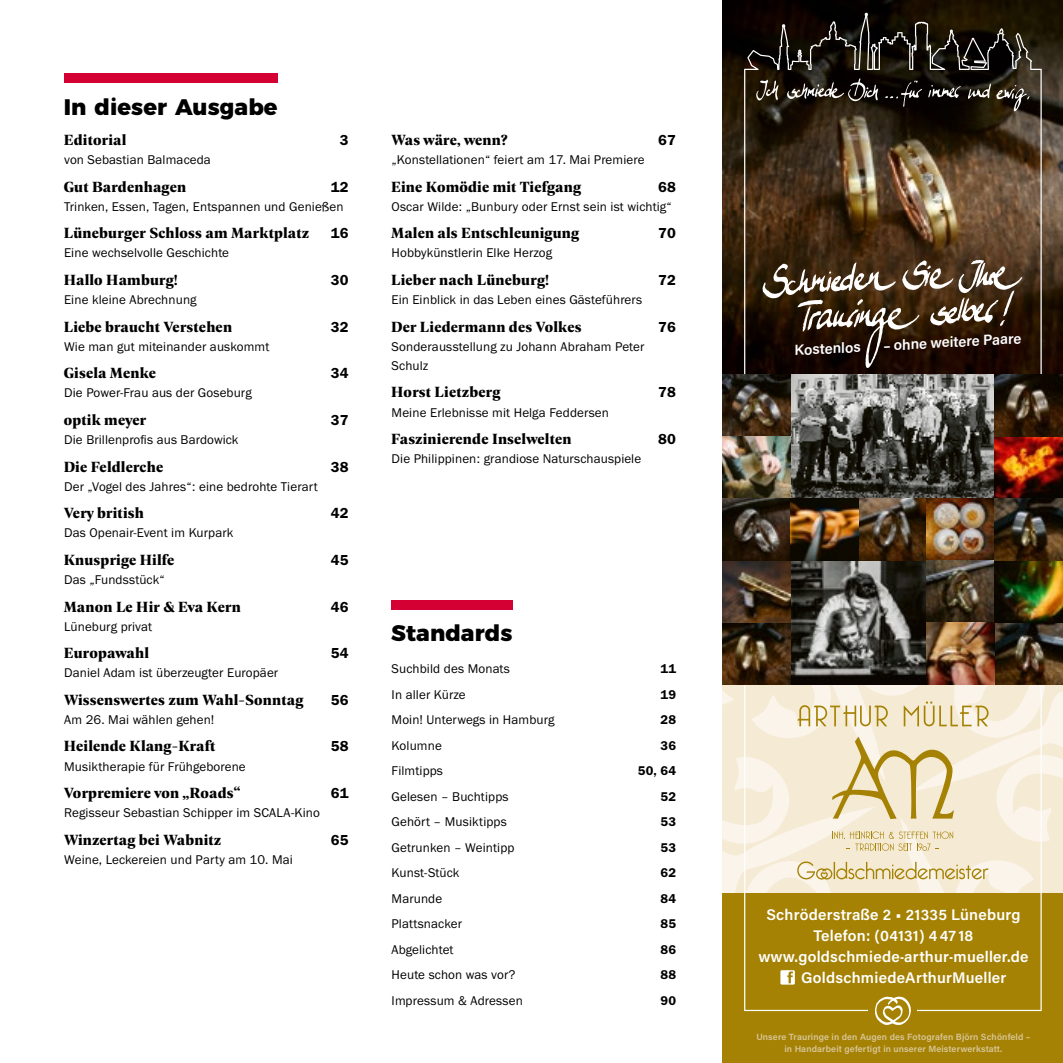
<style>
.page{position:relative;width:1063px;height:1063px;background:#fff}
.page>*{position:absolute;margin:0;border:0;box-sizing:border-box;transform-origin:0 0}
.t1{font:800 22.5px "Montserrat";letter-spacing:.005em;color:#000}
.t2{font:700 15.75px "Geller Headline";letter-spacing:.015em;color:#000}
.t3{font:600 15.3px "Acumin Pro";letter-spacing:.015em;color:#fff}
.t4{font:15px "Franklin Gothic URW Dem";letter-spacing:.015em;color:#000}
.t5{font:600 14.55px "Acumin Pro";color:#fff}
.t6{font:13.2px/19.2px "Franklin Gothic URW Boo";letter-spacing:.01em;color:#000}
.t7{font:13.2px "Franklin Gothic URW Dem";letter-spacing:.01em;color:#000}
.t8{font:600 9px/12px "Acumin Pro";letter-spacing:.015em;color:#dac79a;text-align:center}
</style>
<div class="page">
<div style="left:391px;top:600px;width:121px;height:9px;background:#d40033"></div>
<div style="left:64px;top:74px;width:214px;height:9px;background:#d40033"></div>
<img style="left:723px;top:0;width:340px;height:374px">
<svg style="left:723px;top:685px;width:340px;height:209px;background:#f6ecda"></svg>
<div style="left:723px;top:894px;width:340px;height:169px;background:#a58204"></div>
<svg style="left:744px;top:13px;width:298px;height:998px"></svg>
<div style="left:869px;top:1005px;width:48px;height:10px;background:#a58204"></div>
<svg style="left:875px;top:997px;width:36px;height:28px"></svg>
<img style="left:723px;top:374px;width:340px;height:311px">
<svg style="left:762px;top:260px;width:260px;height:108px;background:#4a3829"></svg>
<h1 class="t1" style="left:64px;top:88px;width:215px">In dieser Ausgabe</h1>
<p class="t2" style="left:64px;top:129px;width:64px">Editorial</p>
<p class="t4" style="left:340px;top:131px;width:10px">3</p>
<p class="t6" style="left:64px;top:150px;width:148px">von Sebastian Balmaceda</p>
<p class="t2" style="left:64px;top:175px;width:124px">Gut Bardenhagen</p>
<p class="t4" style="left:331px;top:177px;width:19px">12</p>
<p class="t6" style="left:64px;top:197px;width:281px">Trinken, Essen, Tagen, Entspannen und Genießen</p>
<p class="t2" style="left:64px;top:222px;width:247px">Lüneburger Schloss am Marktplatz</p>
<p class="t4" style="left:331px;top:224px;width:19px">16</p>
<p class="t6" style="left:64px;top:243px;width:166px">Eine wechselvolle Geschichte</p>
<p class="t2" style="left:64px;top:269px;width:116px">Hallo Hamburg!</p>
<p class="t4" style="left:331px;top:271px;width:19px">30</p>
<p class="t6" style="left:64px;top:290px;width:134px">Eine kleine Abrechnung</p>
<p class="t2" style="left:64px;top:315px;width:170px">Liebe braucht Verstehen</p>
<p class="t4" style="left:331px;top:317px;width:19px">32</p>
<p class="t6" style="left:64px;top:337px;width:207px">Wie man gut miteinander auskommt</p>
<p class="t2" style="left:64px;top:362px;width:94px">Gisela Menke</p>
<p class="t4" style="left:331px;top:364px;width:19px">34</p>
<p class="t6" style="left:64px;top:383px;width:189px">Die Power-Frau aus der Goseburg</p>
<p class="t2" style="left:64px;top:409px;width:84px">optik meyer</p>
<p class="t4" style="left:331px;top:411px;width:19px">37</p>
<p class="t6" style="left:64px;top:430px;width:176px">Die Brillenprofis aus Bardowick</p>
<p class="t2" style="left:64px;top:455px;width:101px">Die Feldlerche</p>
<p class="t4" style="left:331px;top:457px;width:19px">38</p>
<p class="t6" style="left:64px;top:476px;width:255px">Der „Vogel des Jahres“: eine bedrohte Tierart</p>
<p class="t2" style="left:64px;top:502px;width:82px">Very british</p>
<p class="t4" style="left:331px;top:504px;width:19px">42</p>
<p class="t6" style="left:64px;top:523px;width:171px">Das Openair-Event im Kurpark</p>
<p class="t2" style="left:64px;top:549px;width:112px">Knusprige Hilfe</p>
<p class="t4" style="left:331px;top:551px;width:19px">45</p>
<p class="t6" style="left:64px;top:570px;width:102px">Das „Fundsstück“</p>
<p class="t2" style="left:64px;top:595px;width:179px">Manon Le Hir &amp; Eva Kern</p>
<p class="t4" style="left:331px;top:597px;width:19px">46</p>
<p class="t6" style="left:64px;top:616px;width:89px">Lüneburg privat</p>
<p class="t2" style="left:64px;top:642px;width:87px">Europawahl</p>
<p class="t4" style="left:331px;top:644px;width:19px">54</p>
<p class="t6" style="left:64px;top:663px;width:216px">Daniel Adam ist überzeugter Europäer</p>
<p class="t2" style="left:64px;top:688px;width:241px">Wissenswertes zum Wahl-Sonntag</p>
<p class="t4" style="left:331px;top:691px;width:19px">56</p>
<p class="t6" style="left:64px;top:710px;width:152px">Am 26. Mai wählen gehen!</p>
<p class="t2" style="left:64px;top:735px;width:153px">Heilende Klang-Kraft</p>
<p class="t4" style="left:331px;top:737px;width:19px">58</p>
<p class="t6" style="left:64px;top:756px;width:183px">Musiktherapie für Frühgeborene</p>
<p class="t2" style="left:64px;top:782px;width:178px">Vorpremiere von „Roads“</p>
<p class="t4" style="left:331px;top:784px;width:19px">61</p>
<p class="t6" style="left:64px;top:803px;width:257px">Regisseur Sebastian Schipper im SCALA-Kino</p>
<p class="t2" style="left:64px;top:828px;width:159px">Winzertag bei Wabnitz</p>
<p class="t4" style="left:331px;top:830px;width:19px">65</p>
<p class="t6" style="left:64px;top:850px;width:230px">Weine, Leckereien und Party am 10. Mai</p>
<p class="t2" style="left:391px;top:129px;width:118px">Was wäre, wenn?</p>
<p class="t4" style="left:658px;top:131px;width:19px">67</p>
<p class="t6" style="left:392px;top:150px;width:254px">„Konstellationen“ feiert am 17. Mai Premiere</p>
<p class="t2" style="left:391px;top:175px;width:191px">Eine Komödie mit Tiefgang</p>
<p class="t4" style="left:658px;top:177px;width:19px">68</p>
<p class="t6" style="left:392px;top:197px;width:282px">Oscar Wilde: „Bunbury oder Ernst sein ist wichtig“</p>
<p class="t2" style="left:391px;top:222px;width:189px">Malen als Entschleunigung</p>
<p class="t4" style="left:658px;top:224px;width:19px">70</p>
<p class="t6" style="left:392px;top:243px;width:162px">Hobbykünstlerin Elke Herzog</p>
<p class="t2" style="left:391px;top:269px;width:159px">Lieber nach Lüneburg!</p>
<p class="t4" style="left:658px;top:271px;width:19px">72</p>
<p class="t6" style="left:392px;top:290px;width:252px">Ein Einblick in das Leben eines Gästeführers</p>
<p class="t2" style="left:391px;top:315px;width:192px">Der Liedermann des Volkes</p>
<p class="t4" style="left:658px;top:317px;width:19px">76</p>
<p class="t6" style="left:392px;top:337px;width:254px">Sonderausstellung zu Johann Abraham Peter<br>Schulz</p>
<p class="t2" style="left:391px;top:381px;width:111px">Horst Lietzberg</p>
<p class="t4" style="left:658px;top:383px;width:19px">78</p>
<p class="t6" style="left:392px;top:402px;width:219px">Meine Erlebnisse mit Helga Feddersen</p>
<p class="t2" style="left:391px;top:428px;width:182px">Faszinierende Inselwelten</p>
<p class="t4" style="left:658px;top:430px;width:19px">80</p>
<p class="t6" style="left:392px;top:449px;width:251px">Die Philippinen: grandiose Naturschauspiele</p>
<h1 class="t1" style="left:391px;top:615px;width:123px">Standards</h1>
<p class="t6" style="left:392px;top:659px;width:120px">Suchbild des Monats</p>
<p class="t7" style="left:661px;top:661px;width:17px">11</p>
<p class="t6" style="left:392px;top:684px;width:76px">In aller Kürze</p>
<p class="t7" style="left:661px;top:686px;width:17px">19</p>
<p class="t6" style="left:392px;top:710px;width:165px">Moin! Unterwegs in Hamburg</p>
<p class="t7" style="left:661px;top:712px;width:17px">28</p>
<p class="t6" style="left:392px;top:735px;width:52px">Kolumne</p>
<p class="t7" style="left:661px;top:737px;width:17px">36</p>
<p class="t6" style="left:392px;top:761px;width:53px">Filmtipps</p>
<p class="t7" style="left:638px;top:763px;width:40px">50, 64</p>
<p class="t6" style="left:392px;top:786px;width:118px">Gelesen – Buchtipps</p>
<p class="t7" style="left:661px;top:788px;width:17px">52</p>
<p class="t6" style="left:392px;top:812px;width:117px">Gehört – Musiktipps</p>
<p class="t7" style="left:661px;top:814px;width:17px">53</p>
<p class="t6" style="left:392px;top:837px;width:124px">Getrunken – Weintipp</p>
<p class="t7" style="left:661px;top:839px;width:17px">53</p>
<p class="t6" style="left:392px;top:863px;width:69px">Kunst-Stück</p>
<p class="t7" style="left:661px;top:865px;width:17px">62</p>
<p class="t6" style="left:392px;top:888px;width:52px">Marunde</p>
<p class="t7" style="left:661px;top:890px;width:17px">84</p>
<p class="t6" style="left:392px;top:914px;width:72px">Plattsnacker</p>
<p class="t7" style="left:661px;top:916px;width:17px">85</p>
<p class="t6" style="left:392px;top:940px;width:64px">Abgelichtet</p>
<p class="t7" style="left:661px;top:941px;width:17px">86</p>
<p class="t6" style="left:392px;top:965px;width:125px">Heute schon was vor?</p>
<p class="t7" style="left:661px;top:967px;width:17px">88</p>
<p class="t6" style="left:392px;top:991px;width:133px">Impressum &amp; Adressen</p>
<p class="t7" style="left:661px;top:992px;width:17px">90</p>
<p class="t5" style="left:794px;top:340px;width:68px;rotate:-3deg">Kostenlos</p>
<p class="t5" style="left:883px;top:335px;width:140px;rotate:-3deg">– ohne weitere Paare</p>
<p class="t3" style="left:766px;top:904px;width:256px">Schröderstraße 2 • 21335 Lüneburg</p>
<p class="t3" style="left:814px;top:925px;width:161px">Telefon: (04131) 4 47 18</p>
<p class="t3" style="left:758px;top:946px;width:272px">www.goldschmiede-arthur-mueller.de</p>
<p class="t3" style="left:801px;top:967px;width:207px">GoldschmiedeArthurMueller</p>
<p class="t8" style="left:756px;top:1031px;width:275px">Unsere Trauringe in den Augen des Fotografen Björn Schönfeld – in Handarbeit gefertigt in unserer Meisterwerkstatt.</p>
</div>
